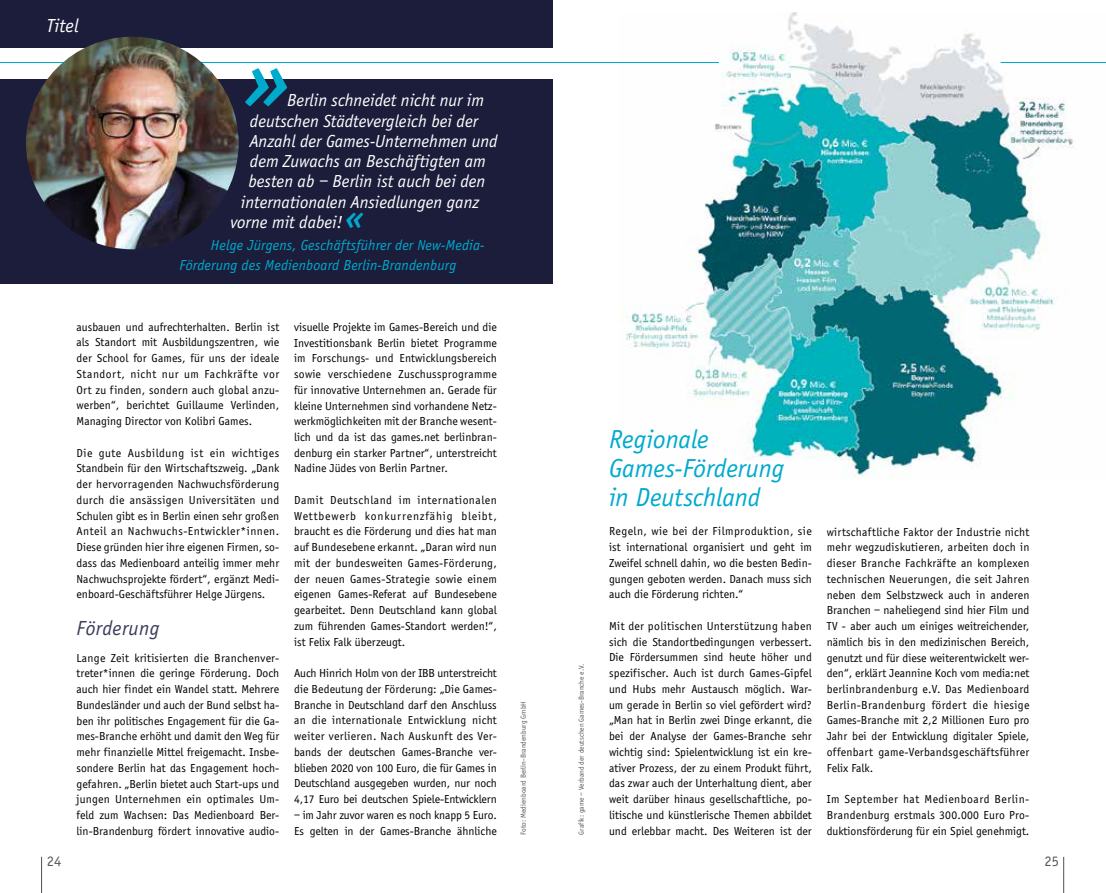
<style>
.page{position:relative;width:1106px;height:893px;background:#fff}
.page>*{position:absolute;margin:0;border:0;box-sizing:border-box;transform-origin:0 0}
.t1{font:italic 700 78px "Officina Sans EF";color:#00aacd}
.t2{font:italic 26.85px/28.7px "Officina Sans EF";letter-spacing:-.005em;color:#00aacd}
.t3{font:italic 21px "Officina Sans EF";letter-spacing:.02em;color:#3b3c5b}
.t4{font:italic 19.5px "Officina Sans EF";color:#fff}
.t5{font:italic 18px "Officina Sans EF";color:#fff}
.t6{font:italic 15px/20.2px "Officina Sans EF";letter-spacing:.01em;color:#00aacd}
.t7{font:15px "Officina Sans EF";color:#58585a}
.t8{font:12px/15.8px "Officina Sans EF";color:#000;text-align:justify}
.t9{font:7.5px "Officina Sans EF";color:#58585a}
.s1{font-weight:700;font-size:31.5px;color:#00aacd}
</style>
<div class="page">
<hr style="left:41px;top:857px;width:1px;height:36px;background:#58585a">
<hr style="left:1063px;top:857px;width:1px;height:36px;background:#58585a">
<img style="left:619px;top:13px;width:454px;height:464px">
<hr style="left:1000px;top:62px;width:106px;height:1px;background:#00aacd">
<div style="left:0;top:0;width:553px;height:47px;background:#1c1d3b"></div>
<div style="left:0;top:79px;width:553px;height:205px;background:#1c1d3b"></div>
<hr style="left:0;top:62px;width:719px;height:1px;background:#00aacd">
<img style="left:26px;top:37px;width:213px;height:212px;border-radius:106px">
<h3 class="t4" style="left:47px;top:15px;width:34px">Titel</h3>
<h1 class="t1" style="left:245px;top:35px;width:46px">»</h1>
<h3 class="t5" style="left:287px;top:91px;width:198px">Berlin schneidet nicht nur im</h3>
<h3 class="t5" style="left:250px;top:111px;width:230px">deutschen Städtevergleich bei der</h3>
<h3 class="t5" style="left:250px;top:131px;width:249px">Anzahl der Games-Unternehmen und</h3>
<h3 class="t5" style="left:250px;top:151px;width:237px">dem Zuwachs an Beschäftigten am</h3>
<h3 class="t5" style="left:248px;top:172px;width:238px">besten ab – Berlin ist auch bei den</h3>
<h3 class="t5" style="left:241px;top:192px;width:240px">internationalen Ansiedlungen ganz</h3>
<h3 class="t5" style="left:230px;top:212px;width:134px">vorne mit dabei! <span class="s1">«</span></h3>
<p class="t6" style="left:179px;top:235px;width:307px;text-indent:32px">Helge Jürgens, Geschäftsführer der New-Media-<br>Förderung des Medienboard Berlin-Brandenburg</p>
<p class="t8" style="left:77px;top:319px;width:204px">ausbauen und aufrechterhalten. Berlin ist als Standort mit Ausbildungszentren, wie der School for Games, für uns der ideale Standort, nicht nur um Fachkräfte vor Ort zu finden, sondern auch global anzu&shy;werben“, berichtet Guillaume Verlinden, Managing Director von Kolibri Games.</p>
<p class="t8" style="left:77px;top:445px;width:204px">Die gute Ausbildung ist ein wichtiges Standbein für den Wirtschaftszweig. „Dank der hervorragenden Nachwuchsförderung durch die ansässigen Universitäten und Schulen gibt es in Berlin einen sehr großen Anteil an Nachwuchs-Entwickler*innen.<br>Diese gründen hier ihre eigenen Firmen, so&shy;dass das Medienboard anteilig immer mehr Nachwuchsprojekte fördert“, ergänzt Medi&shy;enboard-Geschäftsführer Helge Jürgens.</p>
<h3 class="t3" style="left:77px;top:617px;width:85px">Förderung</h3>
<p class="t8" style="left:77px;top:650px;width:204px">Lange Zeit kritisierten die Branchenver&shy;treter*innen die geringe Förderung. Doch auch hier findet ein Wandel statt. Mehrere Bundesländer und auch der Bund selbst ha&shy;ben ihr politisches Engagement für die Ga&shy;mes-Branche erhöht und damit den Weg für mehr finanzielle Mittel freigemacht. Insbe&shy;sondere Berlin hat das Engagement hoch&shy;gefahren. „Berlin bietet auch Start-ups und jungen Unternehmen ein optimales Um&shy;feld zum Wachsen: Das Medienboard Ber&shy;lin-Brandenburg fördert innovative audio-</p>
<p class="t8" style="left:294px;top:319px;width:204px">visuelle Projekte im Games-Bereich und die Investitionsbank Berlin bietet Programme im Forschungs- und Entwicklungsbereich sowie verschiedene Zuschussprogramme für innovative Unternehmen an. Gerade für kleine Unternehmen sind vorhandene Netz&shy;werkmöglichkeiten mit der Branche wesent&shy;lich und da ist das games.net berlinbran&shy;denburg ein starker Partner“, unterstreicht Nadine Jüdes von Berlin Partner.</p>
<p class="t8" style="left:294px;top:492px;width:204px">Damit Deutschland im internationalen Wettbewerb konkurrenzfähig bleibt, braucht es die Förderung und dies hat man auf Bundesebene erkannt. „Daran wird nun mit der bundesweiten Games-Förderung, der neuen Games-Strategie sowie einem eigenen Games-Referat auf Bundesebene gearbeitet. Denn Deutschland kann global zum führenden Games-Standort werden!“, ist Felix Falk überzeugt.</p>
<p class="t8" style="left:294px;top:665px;width:204px">Auch Hinrich Holm von der IBB unterstreicht die Bedeutung der Förderung: „Die Games-Branche in Deutschland darf den Anschluss an die internationale Entwicklung nicht weiter verlieren. Nach Auskunft des Ver&shy;bands der deutschen Games-Branche ver&shy;blieben 2020 von 100 Euro, die für Games in Deutschland ausgegeben wurden, nur noch 4,17 Euro bei deutschen Spiele-Entwicklern</p>
<p class="t8" style="left:294px;top:807px;width:204px">– im Jahr zuvor waren es noch knapp 5 Euro.<br>Es gelten in der Games-Branche ähnliche</p>
<p class="t9" style="left:519px;top:835px;width:135px;rotate:-90deg">Foto: Medienboard Berlin-Brandenburg GmbH</p>
<p class="t9" style="left:577px;top:835px;width:172px;rotate:-90deg">Grafik: game – Verband der deutschen Games-Branche e.V.</p>
<h2 class="t2" style="left:609px;top:426px;width:177px">Regionale<br>Games-Förderung in Deutschland</h2>
<p class="t8" style="left:609px;top:524px;width:204px">Regeln, wie bei der Filmproduktion, sie ist international organisiert und geht im Zweifel schnell dahin, wo die besten Bedin&shy;gungen geboten werden. Danach muss sich auch die Förderung richten.“</p>
<p class="t8" style="left:609px;top:618px;width:204px">Mit der politischen Unterstützung haben sich die Standortbedingungen verbessert.<br>Die Fördersummen sind heute höher und spezifischer. Auch ist durch Games-Gipfel und Hubs mehr Austausch möglich. War&shy;um gerade in Berlin so viel gefördert wird? „Man hat in Berlin zwei Dinge erkannt, die bei der Analyse der Games-Branche sehr wichtig sind: Spielentwicklung ist ein kre&shy;ativer Prozess, der zu einem Produkt führt, das zwar auch der Unterhaltung dient, aber weit darüber hinaus gesellschaftliche, po&shy;litische und künstlerische Themen abbildet</p>
<p class="t8" style="left:609px;top:823px;width:204px">und erlebbar macht. Des Weiteren ist der</p>
<p class="t8" style="left:826px;top:524px;width:204px">wirtschaftliche Faktor der Industrie nicht mehr wegzudiskutieren, arbeiten doch in dieser Branche Fachkräfte an komplexen technischen Neuerungen, die seit Jahren neben dem Selbstzweck auch in anderen Branchen – naheliegend sind hier Film und TV - aber auch um einiges weitreichender, nämlich bis in den medizinischen Bereich, genutzt und für diese weiterentwickelt wer&shy;den“, erklärt Jeannine Koch vom media:net berlinbrandenburg e.V. Das Medienboard Berlin-Brandenburg fördert die hiesige Games-Branche mit 2,2 Millionen Euro pro Jahr bei der Entwicklung digitaler Spiele, offenbart game-Verbandsgeschäftsführer Felix Falk.</p>
<p class="t8" style="left:826px;top:791px;width:204px">Im September hat Medienboard Berlin-Brandenburg erstmals 300.000 Euro Pro&shy;duktionsförderung für ein Spiel genehmigt.</p>
<p class="t7" style="left:47px;top:853px;width:16px">24</p>
<p class="t7" style="left:1044px;top:853px;width:16px">25</p>
</div>
